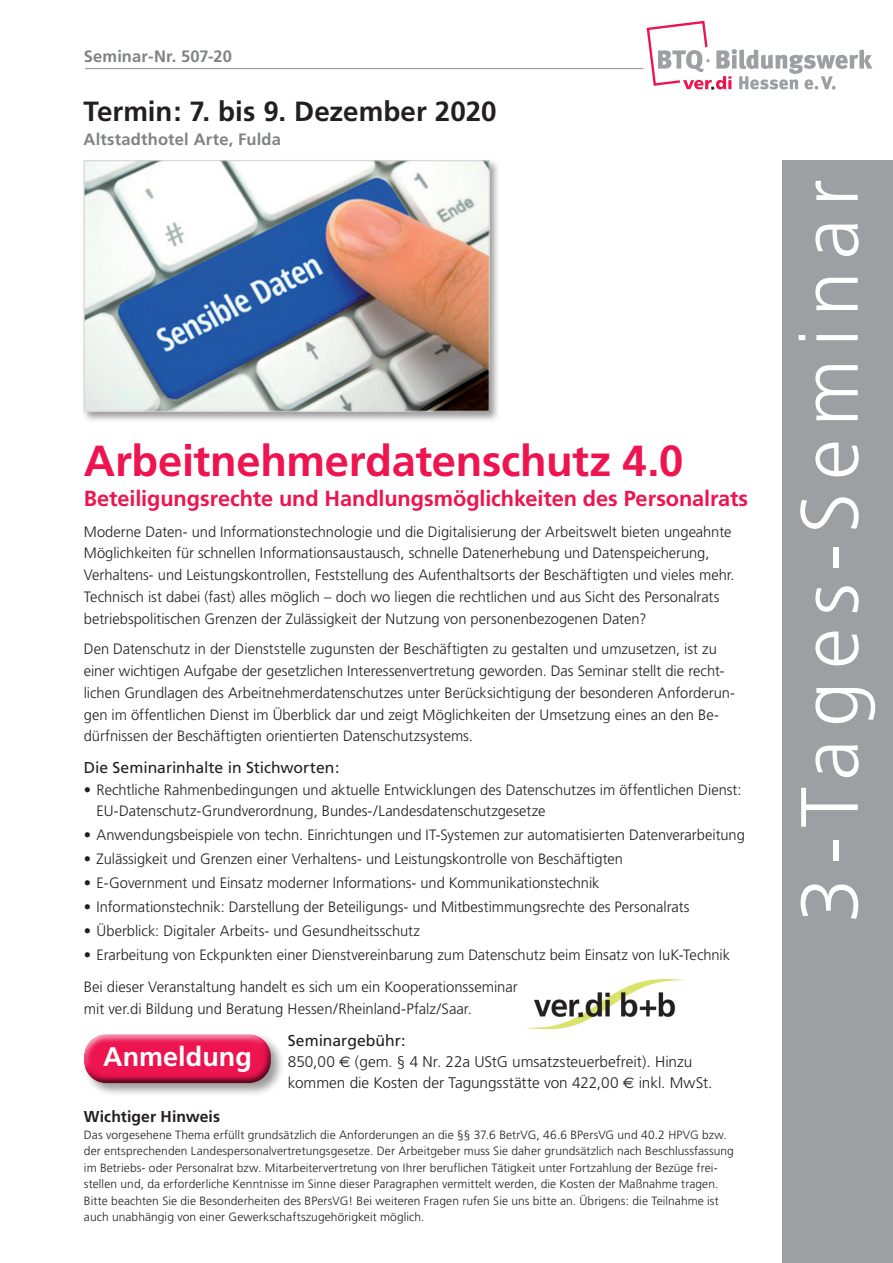
<style>
.page{position:relative;width:893px;height:1263px;background:#fff}
.page>*{position:absolute;margin:0;border:0;box-sizing:border-box;transform-origin:0 0}
.t1{font:300 81px "Frutiger";letter-spacing:.155em;color:#fff}
.t2{font:700 43.5px "Frutiger";letter-spacing:-.005em;color:#ed1450}
.t3{font:700 27.75px "Frutiger";color:#231f20}
.t4{font:700 27px "Frutiger";color:#fff}
.t5{font:700 21.75px "Frutiger";letter-spacing:-.005em;color:#ed1450}
.t6{font:700 16.5px "Frutiger";letter-spacing:.01em;color:#808285}
.t7{font:15.75px "Frutiger";color:#231f20}
.t8{font:700 15.75px "Frutiger";letter-spacing:.005em;color:#231f20}
.t9{font:300 15.3px/21px "Frutiger";letter-spacing:-.005em;color:#231f20}
.t10{font:300 15px/21.8px "Frutiger";color:#231f20}
.t11{font:300 12px/16.5px "Frutiger";letter-spacing:.005em;color:#231f20}
.s1{font-family:"Euro Sans";font-weight:400}
</style>
<div class="page">
<img style="left:526px;top:979px;width:159px;height:50px">
<div style="left:82px;top:159px;width:419px;height:263px;background:#231f20;opacity:.45"></div>
<img style="left:86px;top:163px;width:401px;height:246px">
<div style="left:84px;top:161px;width:405px;height:250px;border:1px solid #d1d2d4"></div>
<div style="left:782px;top:161px;width:111px;height:1102px;background:#9d9fa2"></div>
<svg style="left:646px;top:20px;width:226px;height:70px"></svg>
<hr style="left:85px;top:68px;width:558px;height:1px;background:#9d9fa2">
<div style="left:82px;top:1032px;width:203px;height:65px;background:#231f20;opacity:.45"></div>
<div style="left:84px;top:1032px;width:189px;height:41px;background:#fff;opacity:.75"></div>
<div style="left:84px;top:1038px;width:189px;height:46px;background:#231f20;opacity:.75"></div>
<p class="t6" style="left:84px;top:47px;width:150px">Seminar-Nr. 507-20</p>
<h3 class="t3" style="left:84px;top:95px;width:414px">Termin: 7. bis 9. Dezember 2020</h3>
<p class="t6" style="left:84px;top:130px;width:199px">Altstadthotel Arte, Fulda</p>
<h2 class="t2" style="left:84px;top:435px;width:601px">Arbeitnehmerdatenschutz 4.0</h2>
<h3 class="t5" style="left:84px;top:486px;width:666px">Beteiligungsrechte und Handlungsmöglichkeiten des Personalrats</h3>
<p class="t10" style="left:84px;top:521px;width:652px">Moderne Daten- und Informationstechnologie und die Digitalisierung der Arbeitswelt bieten ungeahnte Möglichkeiten für schnellen Informationsaustausch, schnelle Datenerhebung und Datenspeicherung, Verhaltens- und Leistungskontrollen, Feststellung des Aufenthaltsorts der Beschäftigten und vieles mehr.<br>Technisch ist dabei (fast) alles möglich – doch wo liegen die rechtlichen und aus Sicht des Personalrats betriebspolitischen Grenzen der Zulässigkeit der Nutzung von personenbezogenen Daten?</p>
<p class="t10" style="left:84px;top:639px;width:653px">Den Datenschutz in der Dienststelle zugunsten der Beschäftigten zu gestalten und umzusetzen, ist zu einer wichtigen Aufgabe der gesetzlichen Interessenvertretung geworden. Das Seminar stellt die recht&shy;lichen Grundlagen des Arbeitnehmerdatenschutzes unter Berücksichtigung der besonderen Anforderun&shy;gen im öffentlichen Dienst im Überblick dar und zeigt Möglichkeiten der Umsetzung eines an den Be&shy;dürfnissen der Beschäftigten orientierten Datenschutzsystems.</p>
<p class="t7" style="left:84px;top:758px;width:257px">Die Seminarinhalte in Stichworten:</p>
<p class="t10" style="left:97px;top:779px;width:647px;text-indent:-13px">• Rechtliche Rahmenbedingungen und aktuelle Entwicklungen des Datenschutzes im öffentlichen Dienst:<br>EU-Datenschutz-Grundverordnung, Bundes-/Landesdatenschutzgesetze</p>
<p class="t10" style="left:84px;top:824px;width:663px">• Anwendungsbeispiele von techn. Einrichtungen und IT-Systemen zur automatisierten Datenverarbeitung</p>
<p class="t10" style="left:84px;top:848px;width:541px">• Zulässigkeit und Grenzen einer Verhaltens- und Leistungskontrolle von Beschäftigten</p>
<p class="t10" style="left:84px;top:872px;width:517px">• E-Government und Einsatz moderner Informations- und Kommunikationstechnik</p>
<p class="t10" style="left:84px;top:896px;width:607px">• Informationstechnik: Darstellung der Beteiligungs- und Mitbestimmungsrechte des Personalrats</p>
<p class="t10" style="left:84px;top:920px;width:338px">• Überblick: Digitaler Arbeits- und Gesundheitsschutz</p>
<p class="t10" style="left:84px;top:939px;width:648px;line-height:32px">• Erarbeitung von Eckpunkten einer Dienstvereinbarung zum Datenschutz beim Einsatz von IuK-Technik<br>Bei dieser Veranstaltung handelt es sich um ein Kooperationsseminar</p>
<p class="t10" style="left:84px;top:998px;width:389px">mit ver.di Bildung und Beratung Hessen/Rheinland-Pfalz/Saar.</p>
<p class="t7" style="left:288px;top:1032px;width:119px">Seminargebühr:</p>
<p class="t9" style="left:288px;top:1052px;width:426px">850,00 <span class="s1">€</span> (gem. § 4 Nr. 22a UStG umsatzsteuerbefreit). Hinzu kommen die Kosten der Tagungsstätte von 422,00 <span class="s1">€</span> inkl. MwSt.</p>
<p class="t8" style="left:84px;top:1107px;width:138px">Wichtiger Hinweis</p>
<p class="t11" style="left:84px;top:1126px;width:651px">Das vorgesehene Thema erfüllt grundsätzlich die Anforderungen an die §§ 37.6 BetrVG, 46.6 BPersVG und 40.2 HPVG bzw. der entsprechenden Landespersonalvertretungsgesetze. Der Arbeitgeber muss Sie daher grundsätzlich nach Beschlussfassung im Betriebs- oder Personalrat bzw. Mitarbeitervertretung von Ihrer beruflichen Tätigkeit unter Fortzahlung der Bezüge frei&shy;stellen und, da erforderliche Kenntnisse im Sinne dieser Paragraphen vermittelt werden, die Kosten der Maßnahme tragen.<br>Bitte beachten Sie die Besonderheiten des BPersVG! Bei weiteren Fragen rufen Sie uns bitte an. Übrigens: die Teilnahme ist auch unabhängig von einer Gewerkschaftszugehörigkeit möglich.</p>
<h3 class="t4" style="left:103px;top:1041px;width:150px">Anmeldung</h3>
<h1 class="t1" style="left:784px;top:923px;width:745px;rotate:-90deg">3-Tages-Seminar</h1>
</div>
